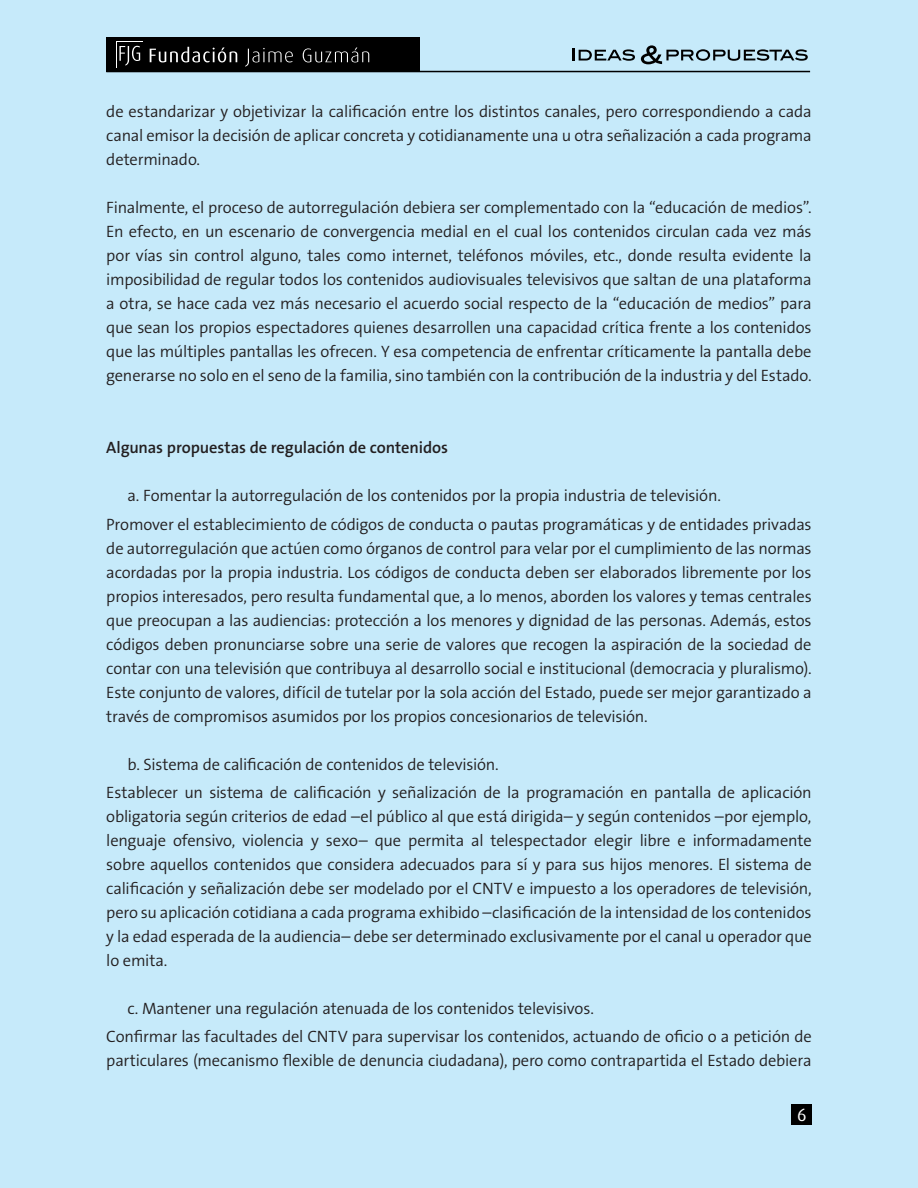
<style>
.page{position:relative;width:918px;height:1188px;background:#fff}
.page>*{position:absolute;margin:0;border:0;box-sizing:border-box;transform-origin:0 0}
.t1{font:18px "Dax";color:#fff}
.t2{font:300 16.5px/24px "The Sans B4";letter-spacing:-.01em;color:#231f20;text-align:justify}
.t3{font:600 16.5px "The Sans B6";letter-spacing:-.005em;color:#231f20}
</style>
<div class="page">
<div style="left:1px;top:0;width:917px;height:1188px;background:#c6eafa"></div>
<div style="left:792px;top:1104px;width:20px;height:20px;background:#000"></div>
<svg style="left:573px;top:48px;width:62px;height:13px"></svg>
<svg style="left:641px;top:45px;width:167px;height:19px"></svg>
<hr style="left:106px;top:71px;width:704px;height:1px;background:#000">
<div style="left:106px;top:37px;width:313px;height:35px;background:#000"></div>
<svg style="left:116px;top:41px;width:27px;height:27px"></svg>
<div style="left:117px;top:42px;width:26px;height:25px;background:#000"></div>
<svg style="left:119px;top:46px;width:21px;height:20px"></svg>
<svg style="left:150px;top:47px;width:219px;height:20px"></svg>
<p class="t2" style="left:106px;top:100px;width:707px">de estandarizar y objetivizar la calificación entre los distintos canales, pero correspondiendo a cada canal emisor la decisión de aplicar concreta y cotidianamente una u otra señalización a cada programa determinado.</p>
<p class="t2" style="left:106px;top:196px;width:707px">Finalmente, el proceso de autorregulación debiera ser complementado con la “educación de medios”.<br>En efecto, en un escenario de convergencia medial en el cual los contenidos circulan cada vez más por vías sin control alguno, tales como internet, teléfonos móviles, etc., donde resulta evidente la imposibilidad de regular todos los contenidos audiovisuales televisivos que saltan de una plataforma a otra, se hace cada vez más necesario el acuerdo social respecto de la “educación de medios” para que sean los propios espectadores quienes desarrollen una capacidad crítica frente a los contenidos que las múltiples pantallas les ofrecen. Y esa competencia de enfrentar críticamente la pantalla debe generarse no solo en el seno de la familia, sino también con la contribución de la industria y del Estado.</p>
<p class="t3" style="left:106px;top:439px;width:343px">Algunas propuestas de regulación de contenidos</p>
<p class="t2" style="left:106px;top:482px;width:707px;line-height:28.2px;text-indent:21px">a. Fomentar la autorregulación de los contenidos por la propia industria de televisión.<br>Promover el establecimiento de códigos de conducta o pautas programáticas y de entidades privadas</p>
<p class="t2" style="left:106px;top:537px;width:707px">de autorregulación que actúen como órganos de control para velar por el cumplimiento de las normas acordadas por la propia industria. Los códigos de conducta deben ser elaborados libremente por los propios interesados, pero resulta fundamental que, a lo menos, aborden los valores y temas centrales que preocupan a las audiencias: protección a los menores y dignidad de las personas. Además, estos códigos deben pronunciarse sobre una serie de valores que recogen la aspiración de la sociedad de contar con una televisión que contribuya al desarrollo social e institucional (democracia y pluralismo).<br>Este conjunto de valores, difícil de tutelar por la sola acción del Estado, puede ser mejor garantizado a través de compromisos asumidos por los propios concesionarios de televisión.</p>
<p class="t2" style="left:106px;top:751px;width:707px;line-height:28.2px;text-indent:21px">b. Sistema de calificación de contenidos de televisión.<br>Establecer un sistema de calificación y señalización de la programación en pantalla de aplicación</p>
<p class="t2" style="left:106px;top:805px;width:707px">obligatoria según criterios de edad –el público al que está dirigida– y según contenidos –por ejemplo, lenguaje ofensivo, violencia y sexo– que permita al telespectador elegir libre e informadamente sobre aquellos contenidos que considera adecuados para sí y para sus hijos menores. El sistema de calificación y señalización debe ser modelado por el CNTV e impuesto a los operadores de televisión, pero su aplicación cotidiana a cada programa exhibido –clasificación de la intensidad de los contenidos y la edad esperada de la audiencia– debe ser determinado exclusivamente por el canal u operador que lo emita.</p>
<p class="t2" style="left:106px;top:995px;width:707px;line-height:28.2px;text-indent:21px">c. Mantener una regulación atenuada de los contenidos televisivos.<br>Confirmar las facultades del CNTV para supervisar los contenidos, actuando de oficio o a petición de</p>
<p class="t2" style="left:106px;top:1049px;width:707px">particulares (mecanismo flexible de denuncia ciudadana), pero como contrapartida el Estado debiera</p>
<p class="t1" style="left:797px;top:1104px;width:11px">6</p>
</div>
